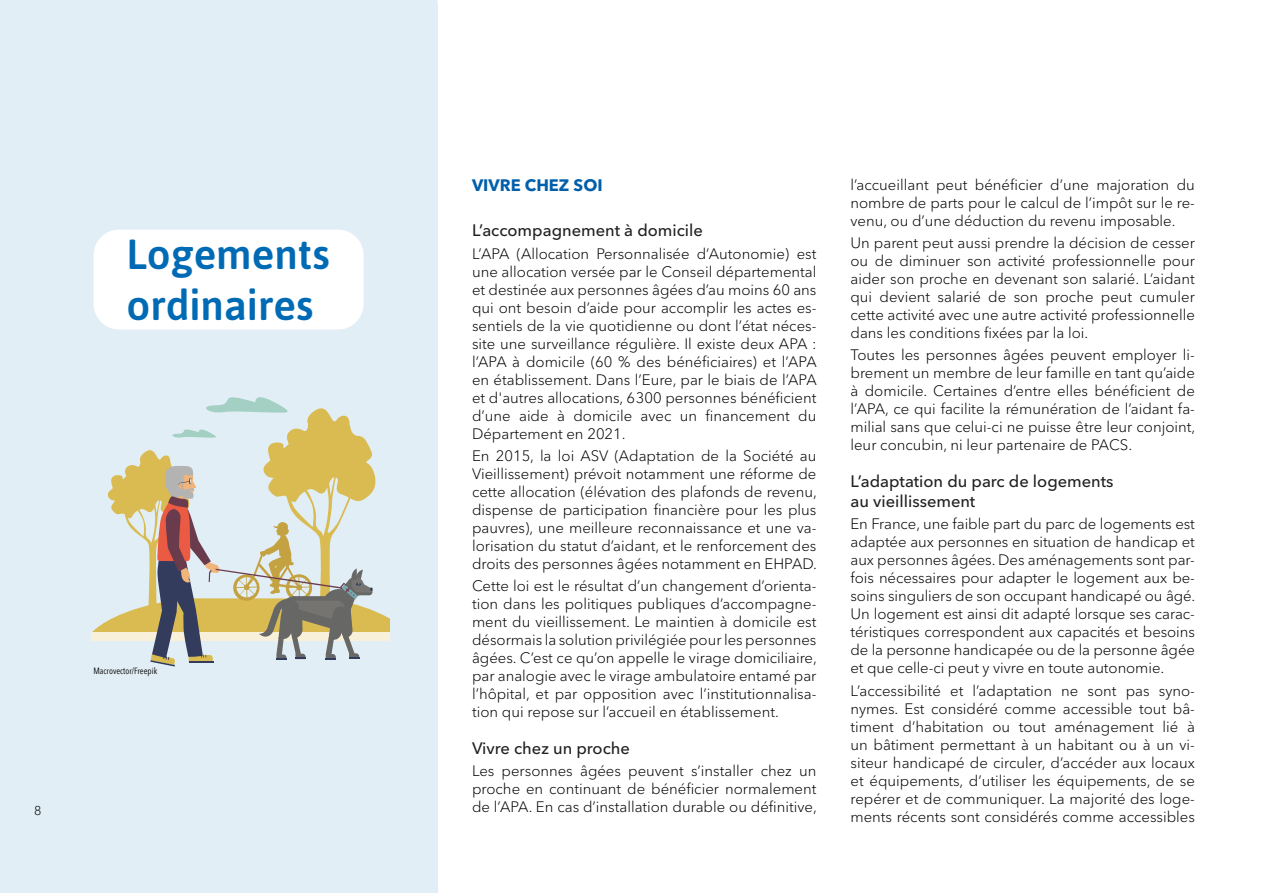
<style>
.page{position:relative;width:1263px;height:893px;background:#fff}
.page>*{position:absolute;margin:0;border:0;box-sizing:border-box;transform-origin:0 0}
.t1{font:500 42px/50.4px "Asap";color:#006bb4}
.t2{font:500 16.5px/19.8px "Avenir Next LT Pro";color:#212121}
.t3{font:700 16.5px "Avenir Next LT Pro";color:#005fab}
.t4{font:300 15px/18px "Avenir Next LT Pro";color:#000;text-align:justify}
.t5{font:300 12.75px "Avenir Next LT Pro";color:#000}
.t6{font:condensed 9px "Avenir Next LT Pro";color:#000}
</style>
<div class="page">
<div style="left:0;top:0;width:438px;height:893px;background:#e2eef5"></div>
<div style="left:94px;top:230px;width:270px;height:100px;background:#fff;border-radius:26px"></div>
<svg style="left:92px;top:394px;width:298px;height:272px;background:#d1cfbb"></svg>
<h1 class="t1" style="left:126px;top:228px;width:205px">Logements ordinaires</h1>
<p class="t5" style="left:34px;top:803px;width:9px">8</p>
<p class="t6" style="left:94px;top:666px;width:65px">Macrovector/Freepik</p>
<p class="t3" style="left:472px;top:175px;width:132px">VIVRE CHEZ SOI</p>
<p class="t2" style="left:472px;top:221px;width:232px">L’accompagnement à domicile</p>
<p class="t4" style="left:472px;top:244px;width:346px">L’APA (Allocation Personnalisée d’Autonomie) est une allocation versée par le Conseil départemental et destinée aux personnes âgées d’au moins 60 ans qui ont besoin d’aide pour accomplir les actes es&shy;sentiels de la vie quotidienne ou dont l’état néces&shy;site une surveillance régulière. Il existe deux APA : l’APA à domicile (60 % des bénéficiaires) et l’APA en établissement. Dans l’Eure, par le biais de l’APA et d'autres allocations, 6300 personnes bénéficient d’une aide à domicile avec un financement du Département en 2021.</p>
<p class="t4" style="left:472px;top:447px;width:346px">En 2015, la loi ASV (Adaptation de la Société au Vieillissement) prévoit notamment une réforme de cette allocation (élévation des plafonds de revenu, dispense de participation financière pour les plus pauvres), une meilleure reconnaissance et une va&shy;lorisation du statut d’aidant, et le renforcement des droits des personnes âgées notamment en EHPAD.</p>
<p class="t4" style="left:472px;top:577px;width:346px">Cette loi est le résultat d’un changement d’orienta&shy;tion dans les politiques publiques d’accompagne&shy;ment du vieillissement. Le maintien à domicile est désormais la solution privilégiée pour les personnes âgées. C’est ce qu’on appelle le virage domiciliaire, par analogie avec le virage ambulatoire entamé par l’hôpital, et par opposition avec l’institutionnalisa&shy;tion qui repose sur l’accueil en établissement.</p>
<p class="t2" style="left:472px;top:738px;width:159px">Vivre chez un proche</p>
<p class="t4" style="left:472px;top:762px;width:346px">Les personnes âgées peuvent s’installer chez un proche en continuant de bénéficier normalement de l’APA. En cas d’installation durable ou définitive,</p>
<p class="t4" style="left:850px;top:176px;width:346px">l’accueillant peut bénéficier d’une majoration du nombre de parts pour le calcul de l’impôt sur le re&shy;venu, ou d’une déduction du revenu imposable.</p>
<p class="t4" style="left:850px;top:234px;width:346px">Un parent peut aussi prendre la décision de cesser ou de diminuer son activité professionnelle pour aider son proche en devenant son salarié. L’aidant qui devient salarié de son proche peut cumuler cette activité avec une autre activité professionnelle dans les conditions fixées par la loi.</p>
<p class="t4" style="left:850px;top:346px;width:346px">Toutes les personnes âgées peuvent employer li&shy;brement un membre de leur famille en tant qu’aide à domicile. Certaines d’entre elles bénéficient de l’APA, ce qui facilite la rémunération de l’aidant fa&shy;milial sans que celui-ci ne puisse être leur conjoint, leur concubin, ni leur partenaire de PACS.</p>
<p class="t2" style="left:850px;top:472px;width:264px">L’adaptation du parc de logements au vieillissement</p>
<p class="t4" style="left:850px;top:515px;width:346px">En France, une faible part du parc de logements est adaptée aux personnes en situation de handicap et aux personnes âgées. Des aménagements sont par&shy;fois nécessaires pour adapter le logement aux be&shy;soins singuliers de son occupant handicapé ou âgé.<br>Un logement est ainsi dit adapté lorsque ses carac&shy;téristiques correspondent aux capacités et besoins de la personne handicapée ou de la personne âgée et que celle-ci peut y vivre en toute autonomie.</p>
<p class="t4" style="left:850px;top:681px;width:346px">L’accessibilité et l’adaptation ne sont pas syno&shy;nymes. Est considéré comme accessible tout bâ&shy;timent d’habitation ou tout aménagement lié à un bâtiment permettant à un habitant ou à un vi&shy;siteur handicapé de circuler, d’accéder aux locaux et équipements, d’utiliser les équipements, de se repérer et de communiquer. La majorité des loge&shy;ments récents sont considérés comme accessibles</p>
</div>
